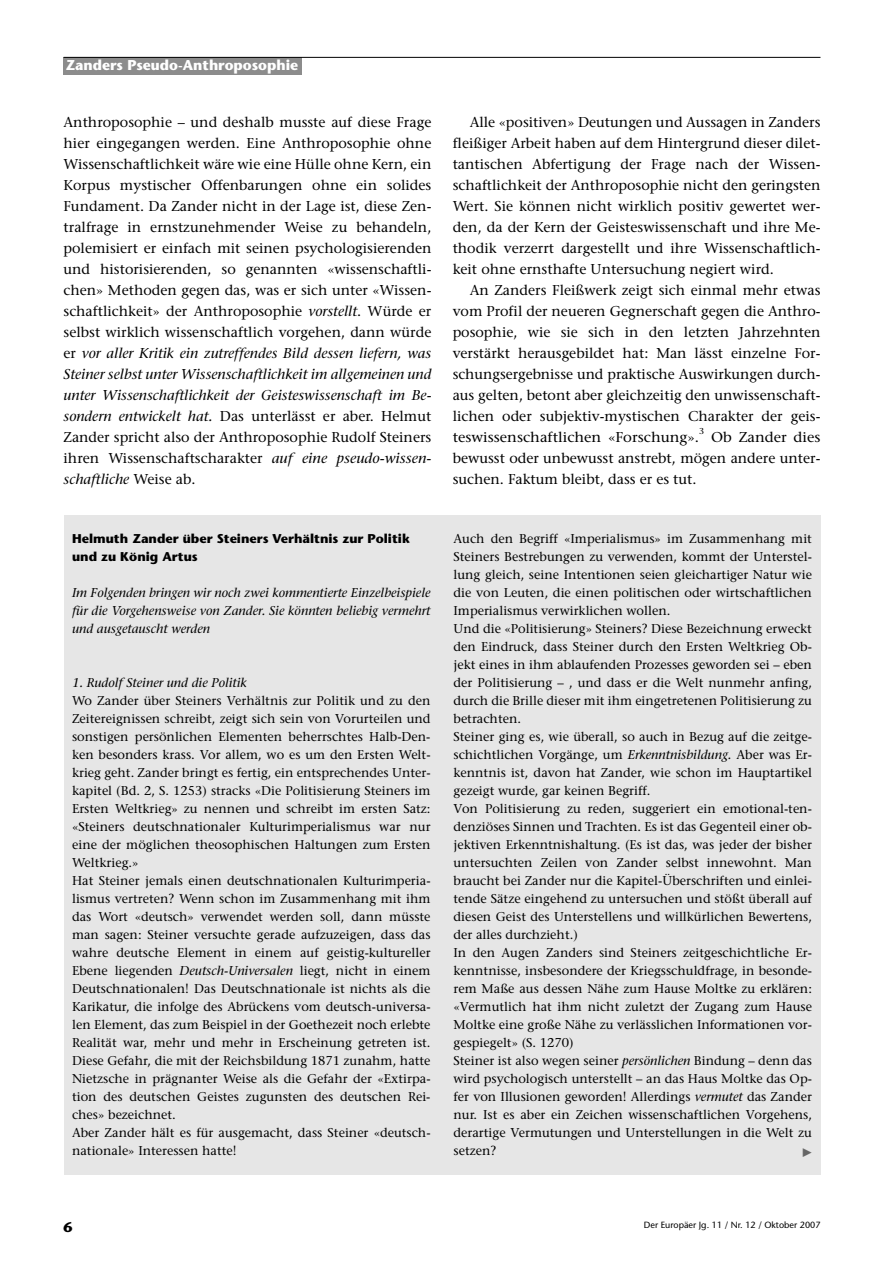
<style>
.page{position:relative;width:893px;height:1263px;background:#fff}
.page>*{position:absolute;margin:0;border:0;box-sizing:border-box;transform-origin:0 0}
.t1{font:14.25px/21px "Stone Serif";color:#000;text-align:justify}
.t2{font:14.25px/21px "Stone Serif";color:#000;text-align:justify;scale:1.04 1}
.t3{font:700 14.25px "Stone Sans";color:#fff}
.t4{font:700 14.25px "Stone Sans";color:#000}
.t5{font:12.75px/18px "Stone Serif";color:#000}
.t6{font:italic 12.75px/18px "Stone Serif";color:#000;text-align:justify}
.t7{font:700 12.75px/18px "Stone Sans";color:#000}
.t8{font:9px "Stone Sans";color:#000}
.t9{font:8.55px "Stone Serif";color:#000;scale:1.04 1}
.s1{font-style:italic}
</style>
<div class="page">
<div style="left:64px;top:57px;width:238px;height:17px;background:#8c8c8c"></div>
<hr style="left:64px;top:57px;width:756px;height:1px;background:#000">
<div style="left:64px;top:516px;width:756px;height:659px;background:#e6e6e6"></div>
<p class="t3" style="left:66px;top:60px;width:234px">Zanders Pseudo-Anthroposophie</p>
<p class="t1" style="left:64px;top:113px;width:369px">Anthroposophie – und deshalb musste auf diese Frage hier eingegangen werden. Eine Anthroposophie ohne Wissenschaftlichkeit wäre wie eine Hülle ohne Kern, ein Korpus mystischer Offenbarungen ohne ein solides Fundament. Da Zander nicht in der Lage ist, diese Zen&shy;tralfrage in ernstzunehmender Weise zu behandeln, polemisiert er einfach mit seinen psychologisierenden und historisierenden, so genannten «wissenschaftli&shy;chen» Methoden gegen das, was er sich unter «Wissen&shy;schaftlichkeit» der Anthroposophie <span class="s1">vorstellt</span>. Würde er selbst wirklich wissenschaftlich vorgehen, dann würde er <span class="s1">vor aller Kritik ein zutreffendes Bild dessen liefern, was Steiner selbst unter Wissenschaftlichkeit im allgemeinen und unter Wissenschaftlichkeit der Geisteswissenschaft im Be&shy;sondern entwickelt hat.</span> Das unterlässt er aber. Helmut Zander spricht also der Anthroposophie Rudolf Steiners ihren Wissenschaftscharakter <span class="s1">auf eine pseudo-wissen&shy;schaftliche</span> Weise ab.</p>
<p class="t1" style="left:453px;top:113px;width:369px;text-indent:17px">Alle «positiven» Deutungen und Aussagen in Zanders fleißiger Arbeit haben auf dem Hintergrund dieser dilet&shy;tantischen Abfertigung der Frage nach der Wissen&shy;schaftlichkeit der Anthroposophie nicht den geringsten Wert. Sie können nicht wirklich positiv gewertet wer&shy;den, da der Kern der Geisteswissenschaft und ihre Me&shy;thodik verzerrt dargestellt und ihre Wissenschaftlich&shy;keit ohne ernsthafte Untersuchung negiert wird.</p>
<p class="t1" style="left:453px;top:281px;width:369px;text-indent:17px">An Zanders Fleißwerk zeigt sich einmal mehr etwas vom Profil der neueren Gegnerschaft gegen die Anthro&shy;posophie, wie sie sich in den letzten Jahrzehnten verstärkt herausgebildet hat: Man lässt einzelne For&shy;schungsergebnisse und praktische Auswirkungen durch&shy;aus gelten, betont aber gleichzeitig den unwissenschaft&shy;lichen oder subjektiv-mystischen Charakter der geis&shy;teswissenschaftlichen «Forschung».</p>
<p class="t9" style="left:699px;top:428px;width:6px">3</p>
<p class="t2" style="left:453px;top:428px;width:355px;text-indent:258px">Ob Zander dies bewusst oder unbewusst anstrebt, mögen andere unter&shy;suchen. Faktum bleibt, dass er es tut.</p>
<p class="t7" style="left:72px;top:531px;width:339px">Helmuth Zander über Steiners Verhältnis zur Politik und zu König Artus</p>
<p class="t6" style="left:72px;top:585px;width:360px">Im Folgenden bringen wir noch zwei kommentierte Einzelbeispiele für die Vorgehensweise von Zander. Sie könnten beliebig vermehrt und ausgetauscht werden</p>
<p class="t6" style="left:72px;top:675px;width:176px">1. Rudolf Steiner und die Politik</p>
<p class="t5" style="left:72px;top:693px;width:360px">Wo Zander über Steiners Verhältnis zur Politik und zu den Zeitereignissen schreibt, zeigt sich sein von Vorurteilen und sonstigen persönlichen Elementen beherrschtes Halb-Den&shy;ken besonders krass. Vor allem, wo es um den Ersten Welt&shy;krieg geht. Zander bringt es fertig, ein entsprechendes Unter&shy;kapitel (Bd. 2, S. 1253) stracks «Die Politisierung Steiners im Ersten Weltkrieg» zu nennen und schreibt im ersten Satz: «Steiners deutschnationaler Kulturimperialismus war nur eine der möglichen theosophischen Haltungen zum Ersten Weltkrieg.»<br>Hat Steiner jemals einen deutschnationalen Kulturimperia&shy;lismus vertreten? Wenn schon im Zusammenhang mit ihm das Wort «deutsch» verwendet werden soll, dann müsste man sagen: Steiner versuchte gerade aufzuzeigen, dass das wahre deutsche Element in einem auf geistig-kultureller Ebene liegenden <span class="s1">Deutsch-Universalen</span> liegt, nicht in einem Deutschnationalen! Das Deutschnationale ist nichts als die Karikatur, die infolge des Abrückens vom deutsch-universa&shy;len Element, das zum Beispiel in der Goethezeit noch erlebte Realität war, mehr und mehr in Erscheinung getreten ist.<br>Diese Gefahr, die mit der Reichsbildung 1871 zunahm, hatte Nietzsche in prägnanter Weise als die Gefahr der «Extirpa&shy;tion des deutschen Geistes zugunsten des deutschen Rei&shy;ches» bezeichnet.<br>Aber Zander hält es für ausgemacht, dass Steiner «deutsch&shy;nationale» Interessen hatte!</p>
<p class="t5" style="left:453px;top:531px;width:360px">Auch den Begriff «Imperialismus» im Zusammenhang mit Steiners Bestrebungen zu verwenden, kommt der Unterstel&shy;lung gleich, seine Intentionen seien gleichartiger Natur wie die von Leuten, die einen politischen oder wirtschaftlichen Imperialismus verwirklichen wollen.<br>Und die «Politisierung» Steiners? Diese Bezeichnung erweckt den Eindruck, dass Steiner durch den Ersten Weltkrieg Ob&shy;jekt eines in ihm ablaufenden Prozesses geworden sei – eben der Politisierung – , und dass er die Welt nunmehr anfing, durch die Brille dieser mit ihm eingetretenen Politisierung zu betrachten.<br>Steiner ging es, wie überall, so auch in Bezug auf die zeitge&shy;schichtlichen Vorgänge, um <span class="s1">Erkenntnisbildung.</span> Aber was Er&shy;kenntnis ist, davon hat Zander, wie schon im Hauptartikel gezeigt wurde, gar keinen Begriff.<br>Von Politisierung zu reden, suggeriert ein emotional-ten&shy;denziöses Sinnen und Trachten. Es ist das Gegenteil einer ob&shy;jektiven Erkenntnishaltung. (Es ist das, was jeder der bisher untersuchten Zeilen von Zander selbst innewohnt. Man braucht bei Zander nur die Kapitel-Überschriften und einlei&shy;tende Sätze eingehend zu untersuchen und stößt überall auf diesen Geist des Unterstellens und willkürlichen Bewertens, der alles durchzieht.)<br>In den Augen Zanders sind Steiners zeitgeschichtliche Er&shy;kenntnisse, insbesondere der Kriegsschuldfrage, in besonde&shy;rem Maße aus dessen Nähe zum Hause Moltke zu erklären: «Vermutlich hat ihm nicht zuletzt der Zugang zum Hause Moltke eine große Nähe zu verlässlichen Informationen vor&shy;gespiegelt» (S. 1270)<br>Steiner ist also wegen seiner <span class="s1">persönlichen</span> Bindung – denn das wird psychologisch unterstellt – an das Haus Moltke das Op&shy;fer von Illusionen geworden! Allerdings <span class="s1">vermutet</span> das Zander nur. Ist es aber ein Zeichen wissenschaftlichen Vorgehens, derartige Vermutungen und Unterstellungen in die Welt zu setzen?</p>
<p class="t4" style="left:64px;top:1222px;width:10px">6</p>
<p class="t8" style="left:644px;top:1222px;width:178px">Der Europäer Jg. 11 / Nr. 12 / Oktober 2007</p>
</div>
